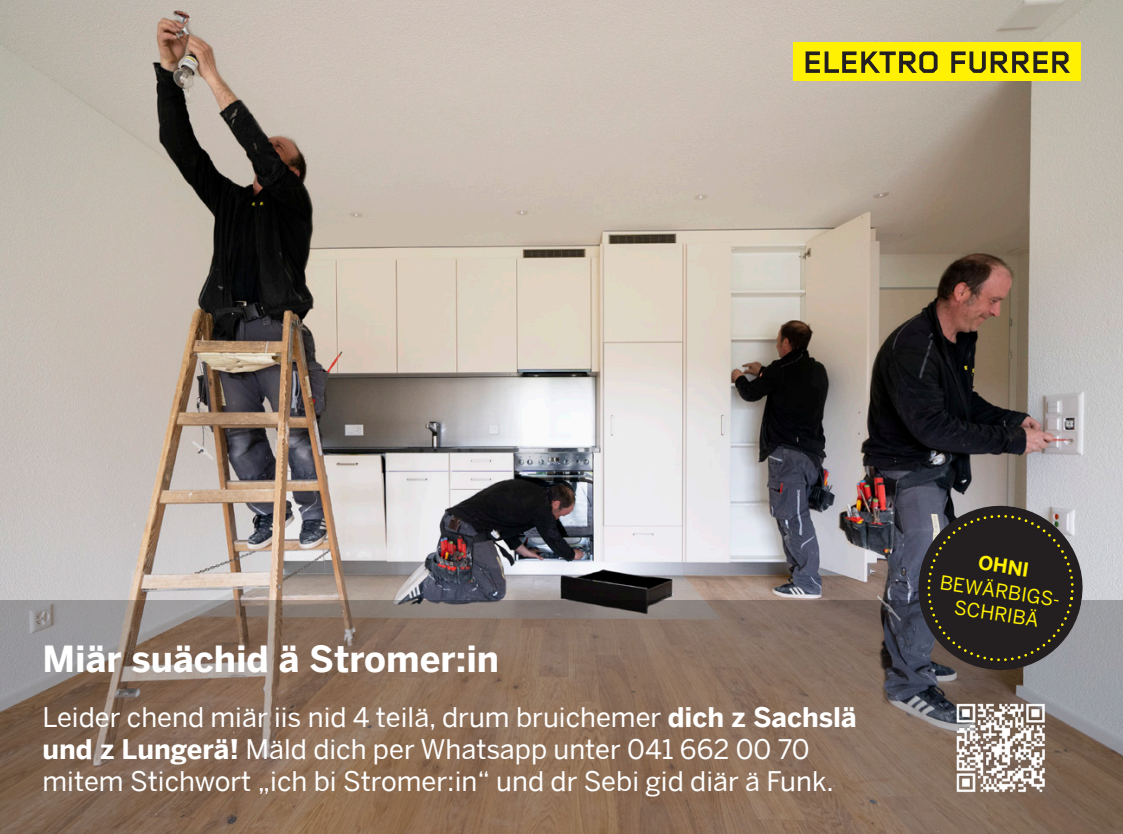
<style>
.page{position:relative;width:1123px;height:834px;background:#fff}
.page>*{position:absolute;margin:0;border:0;box-sizing:border-box;transform-origin:0 0}
.t1{font:700 36px "Benton Sans";color:#fff}
.t2{font:27px/32.4px "Benton Sans";color:#fff}
.t3{font:19.2px/23.1px "Benton Sans";color:#fff101;text-align:center}
.t4{font:700 19.2px "Benton Sans";color:#fff101}
.s1{font-weight:700}
</style>
<div class="page">
<img style="left:0;top:0;width:1123px;height:600px">
<svg style="left:0;top:600px;width:1123px;height:233px;background:#866f5f"></svg>
<div style="left:793px;top:43px;width:287px;height:38px;background:#fff101"></div>
<svg style="left:805px;top:51px;width:265px;height:22px"></svg>
<img style="left:951px;top:698px;width:98px;height:98px">
<svg style="left:907px;top:500px;width:181px;height:175px;background:#434041"></svg>
<h1 class="t1" style="left:43px;top:637px;width:458px">Miär suächid ä Stromer:in</h1>
<p class="t2" style="left:43px;top:700px;width:815px">Leider chend miär iis nid 4 teilä, drum bruichemer <span class="s1">dich z Sachslä und z Lungerä!</span> Mäld dich per Whatsapp unter 041 662 00 70 mitem Stichwort „ich bi Stromer:in“ und dr Sebi gid diär ä Funk.</p>
<p class="t4" style="left:980px;top:551px;width:53px;rotate:8deg">OHNI</p>
<p class="t3" style="left:941px;top:571px;width:125px;rotate:8deg">BEWÄRBIGS-<br>SCHRIBÄ</p>
</div>
